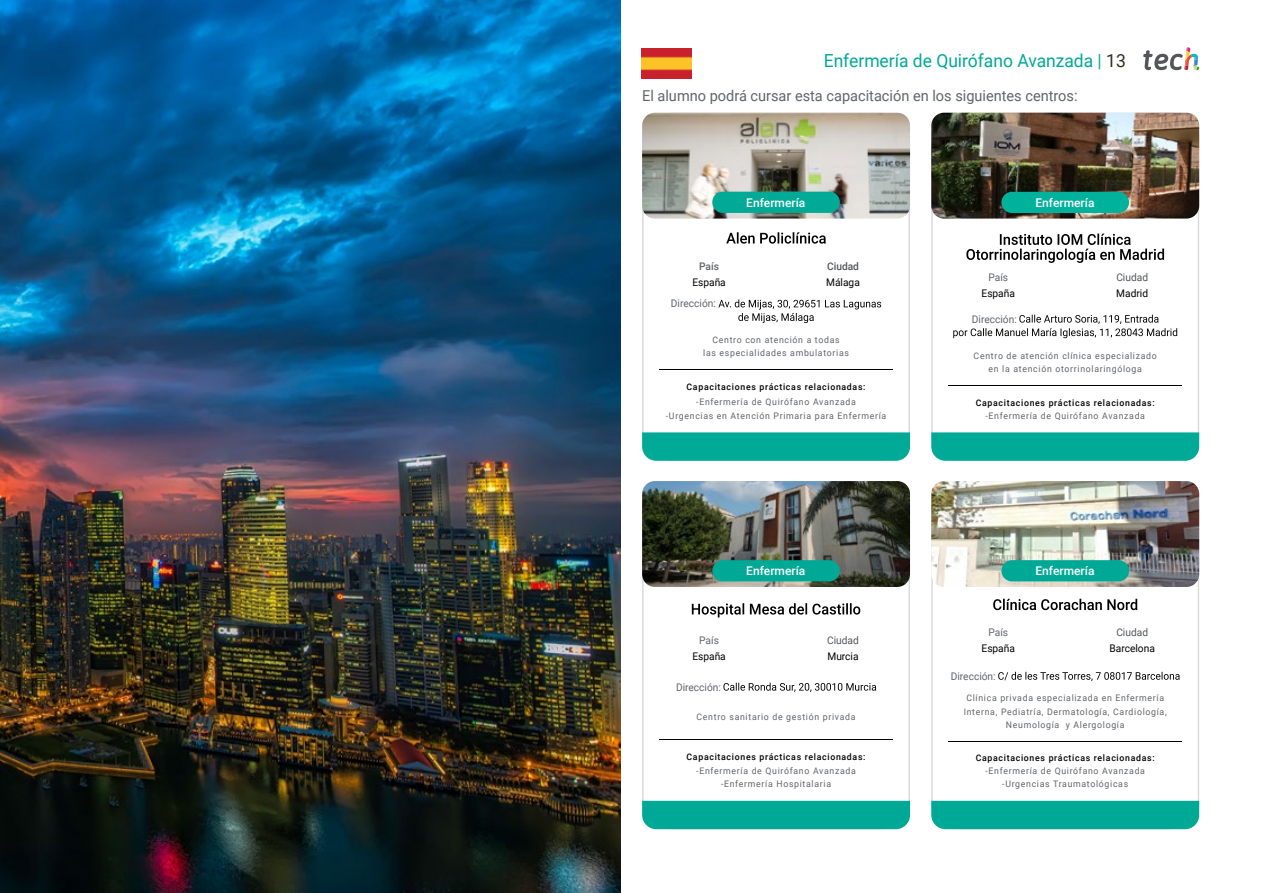
<style>
.page{position:relative;width:1263px;height:893px;background:#fff}
.page>*{position:absolute;margin:0;border:0;box-sizing:border-box;transform-origin:0 0}
.t1{font:18px "Roboto";color:#00a996}
.t2{font:15px "Roboto";color:#61646a}
.t3{font:500 12px "Roboto";color:#fff}
.t4{font:10.5px "Roboto";color:#61646a}
.t5{font:10.5px "Roboto";color:#000}
.t6{font:10.5px "Roboto";color:#52555b}
.t7{font:500 10.5px "Roboto";color:#52555b}
.t8{font:500 10.5px "Roboto";color:#61646a}
.t9{font:9px/13.5px "Roboto";letter-spacing:.08em;color:#61646a;text-align:center}
.t10{font:500 9px "Roboto";letter-spacing:.08em;color:#000}
.s1{color:#312e20}
</style>
<div class="page">
<img style="left:0;top:0;width:621px;height:893px">
<svg style="left:1143px;top:47px;width:56px;height:24px"></svg>
<img style="left:642px;top:49px;width:49px;height:30px">
<svg style="left:642px;top:112px;width:269px;height:325px"></svg>
<img style="left:642px;top:113px;width:268px;height:106px">
<div style="left:712px;top:192px;width:128px;height:21px;background:#00aa97;border-radius:11px"></div>
<svg style="left:642px;top:432px;width:268px;height:29px;background:#07ac9a"></svg>
<hr style="left:659px;top:369px;width:234px;height:1px;background:#000">
<svg style="left:726px;top:232px;width:100px;height:12px"></svg>
<svg style="left:718px;top:299px;width:163px;height:24px"></svg>
<svg style="left:642px;top:505px;width:269px;height:325px"></svg>
<img style="left:642px;top:481px;width:268px;height:106px">
<div style="left:712px;top:560px;width:128px;height:21px;background:#00a996;border-radius:11px"></div>
<div style="left:642px;top:801px;width:268px;height:28px;background:#00a996"></div>
<hr style="left:659px;top:739px;width:234px;height:1px;background:#000">
<svg style="left:692px;top:603px;width:168px;height:14px"></svg>
<svg style="left:723px;top:683px;width:153px;height:9px"></svg>
<svg style="left:931px;top:492px;width:269px;height:338px"></svg>
<img style="left:931px;top:481px;width:268px;height:106px">
<div style="left:1001px;top:560px;width:128px;height:21px;background:#00a996;border-radius:11px"></div>
<div style="left:931px;top:801px;width:268px;height:28px;background:#00a996"></div>
<hr style="left:948px;top:741px;width:234px;height:1px;background:#000">
<svg style="left:993px;top:599px;width:144px;height:11px"></svg>
<svg style="left:998px;top:672px;width:182px;height:9px"></svg>
<svg style="left:931px;top:112px;width:269px;height:337px"></svg>
<img style="left:931px;top:113px;width:268px;height:106px">
<div style="left:1001px;top:192px;width:128px;height:21px;background:#00b19b;border-radius:11px"></div>
<hr style="left:948px;top:385px;width:234px;height:1px;background:#000">
<svg style="left:966px;top:234px;width:198px;height:29px"></svg>
<svg style="left:953px;top:315px;width:224px;height:23px"></svg>
<svg style="left:931px;top:432px;width:268px;height:29px;background:#08ac9a"></svg>
<h1 class="t1" style="left:824px;top:48px;width:304px">Enfermería de Quirófano Avanzada | <span class="s1">13</span></h1>
<h2 class="t2" style="left:642px;top:86px;width:437px">El alumno podrá cursar esta capacitación en los siguientes centros:</h2>
<h3 class="t3" style="left:746px;top:194px;width:60px">Enfermería</h3>
<p class="t8" style="left:699px;top:258px;width:21px">País</p>
<p class="t5" style="left:692px;top:275px;width:35px">España</p>
<p class="t7" style="left:827px;top:258px;width:33px">Ciudad</p>
<p class="t5" style="left:826px;top:275px;width:35px">Málaga</p>
<p class="t4" style="left:671px;top:296px;width:46px">Dirección:</p>
<p class="t9" style="left:703px;top:333px;width:147px">Centro con atención a todas<br>las especialidades ambulatorias</p>
<p class="t10" style="left:686px;top:380px;width:180px">Capacitaciones prácticas relacionadas:</p>
<p class="t9" style="left:666px;top:394px;width:222px;line-height:14.7px">-Enfermería de Quirófano Avanzada<br>-Urgencias en Atención Primaria para Enfermería</p>
<h3 class="t3" style="left:746px;top:563px;width:60px">Enfermería</h3>
<p class="t4" style="left:699px;top:632px;width:21px">País</p>
<p class="t5" style="left:692px;top:649px;width:35px">España</p>
<p class="t4" style="left:676px;top:679px;width:46px">Dirección:</p>
<p class="t6" style="left:827px;top:632px;width:33px">Ciudad</p>
<p class="t5" style="left:827px;top:649px;width:33px">Murcia</p>
<p class="t9" style="left:697px;top:709px;width:160px">Centro sanitario de gestión privada</p>
<p class="t10" style="left:686px;top:751px;width:180px">Capacitaciones prácticas relacionadas:</p>
<p class="t9" style="left:696px;top:763px;width:161px">-Enfermería de Quirófano Avanzada -Enfermería Hospitalaria</p>
<h3 class="t3" style="left:1035px;top:194px;width:60px">Enfermería</h3>
<p class="t4" style="left:988px;top:270px;width:21px">País</p>
<p class="t5" style="left:981px;top:286px;width:35px">España</p>
<p class="t6" style="left:1116px;top:270px;width:33px">Ciudad</p>
<p class="t5" style="left:1116px;top:286px;width:33px">Madrid</p>
<p class="t4" style="left:972px;top:311px;width:46px">Dirección:</p>
<p class="t9" style="left:974px;top:349px;width:185px">Centro de atención clínica especializado en la atención otorrinolaringóloga</p>
<p class="t10" style="left:976px;top:396px;width:180px">Capacitaciones prácticas relacionadas:</p>
<p class="t9" style="left:985px;top:409px;width:161px">-Enfermería de Quirófano Avanzada</p>
<p class="t4" style="left:988px;top:624px;width:21px">País</p>
<p class="t5" style="left:981px;top:641px;width:35px">España</p>
<h3 class="t3" style="left:1035px;top:563px;width:60px">Enfermería</h3>
<p class="t6" style="left:1116px;top:624px;width:33px">Ciudad</p>
<p class="t5" style="left:1109px;top:641px;width:47px">Barcelona</p>
<p class="t4" style="left:951px;top:669px;width:46px">Dirección:</p>
<p class="t9" style="left:964px;top:691px;width:205px">Clínica privada especializada en Enfermería<br>Interna, Pediatría, Dermatología, Cardiología,<br>Neumología y Alergología</p>
<p class="t10" style="left:976px;top:751px;width:180px">Capacitaciones prácticas relacionadas:</p>
<p class="t9" style="left:985px;top:764px;width:161px">-Enfermería de Quirófano Avanzada -Urgencias Traumatológicas</p>
</div>
